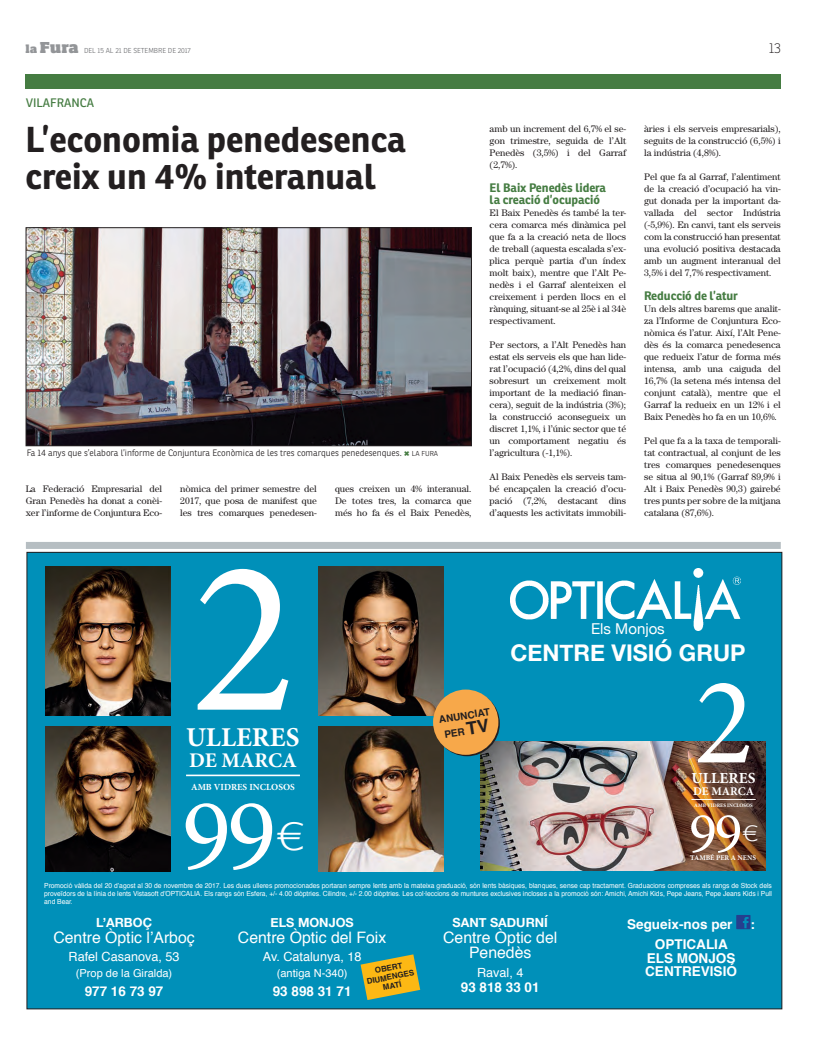
<style>
.page{position:relative;width:823px;height:1049px;background:#fff}
.page>*{position:absolute;margin:0;border:0;box-sizing:border-box;transform-origin:0 0}
.t1{font:102.7px "Minion Pro";color:#fff}
.t2{font:57.9px "Minion Pro";color:#fff}
.t3{font:300 40.8px "Gill Sans";color:#fff;scale:1.22 1}
.t4{font:700 35px/37px "Ronnia";color:#231f20}
.t5{font:700 27.3px "Minion Pro";color:#fff}
.t6{font:700 23px "Helvetica Neue";color:#fff}
.t7{font:300 23px "Gill Sans";color:#fff;scale:1.22 1}
.t8{font:700 20.9px "Minion Pro";color:#fff}
.t9{font:15.8px "Helvetica";color:#fff}
.t10{font:700 15.4px "Minion Pro";color:#fff}
.t11{font:15px "Helvetica Neue";color:#fff}
.t12{font:100 14px "Ronnia";color:#231f20}
.t13{font:700 13.5px "Helvetica";color:#fff}
.t14{font:12.6px "Helvetica";color:#fff}
.t15{font:700 12.6px "Helvetica Neue";color:#fff}
.t16{font:700 12px "Ronnia";letter-spacing:-.005em;color:#457c42}
.t17{font:12px "Ronnia";color:#457c42}
.t18{font:700 11.8px "Minion Pro";color:#fff}
.t19{font:11px "Helvetica";color:#fff}
.t20{font:700 10px "Helvetica";color:#231f20}
.t21{font:9.5px/12px "Century";letter-spacing:-.005em;color:#231f20;text-align:justify}
.t22{font:700 9.3px "Minion Pro";color:#fff}
.t23{font:300 9px "Ronnia";color:#231f20}
.t24{font:700 7.9px "Helvetica";color:#231f20}
.t25{font:700 7.2px "Minion Pro";color:#fff}
.t26{font:7px/8px "Helvetica";letter-spacing:-.005em;color:#fff;text-align:justify;scale:.96 1}
.t27{font:300 7px "Ronnia";color:#6c6d70}
.t28{font:700 5.3px "Minion Pro";color:#fff}
.s1{font-family:"Soho Std";font-weight:800;font-size:10.9px;color:#939598}
.s2{font-family:"Soho Std";font-weight:800;font-size:14.8px;color:#939598}
.s3{font-size:7px}
.s4{font-size:17.8px}
</style>
<div class="page">
<img style="left:28px;top:230px;width:441px;height:214px">
<div style="left:26px;top:228px;width:445px;height:218px;border:1px solid #231f20"></div>
<div style="left:26px;top:74px;width:754px;height:14px;background:#457c42"></div>
<div style="left:26px;top:542px;width:754px;height:7px;background:#b6bec2"></div>
<div style="left:27px;top:552px;width:754px;height:457px;background:#0090b9"></div>
<img style="left:46px;top:567px;width:125px;height:148px">
<img style="left:46px;top:726px;width:125px;height:146px">
<img style="left:318px;top:567px;width:125px;height:148px">
<img style="left:318px;top:726px;width:125px;height:146px">
<img style="left:480px;top:742px;width:285px;height:128px">
<svg style="left:434px;top:691px;width:65px;height:65px"></svg>
<div style="left:433px;top:689px;width:65px;height:66px;background:#f7a84a;border-radius:50%"></div>
<svg style="left:736px;top:915px;width:14px;height:14px"></svg>
<svg style="left:360px;top:954px;width:60px;height:46px"></svg>
<hr style="left:186px;top:774px;width:114px;height:2px;background:#fff">
<svg style="left:197px;top:569px;width:91px;height:141px"></svg>
<img style="left:510px;top:569px;width:229px;height:61px">
<hr style="left:691px;top:799px;width:64px;height:1px;background:#fff">
<svg style="left:697px;top:683px;width:51px;height:79px"></svg>
<p class="t27" style="left:26px;top:46px;width:167px"><span class="s1">la</span> <span class="s2">Fura</span> DEL 15 AL 21 DE SETEMBRE DE 2017</p>
<p class="t12" style="left:768px;top:40px;width:14px">13</p>
<p class="t17" style="left:26px;top:95px;width:70px">VILAFRANCA</p>
<p class="t4" style="left:26px;top:120px;width:382px">L’economia penedesenca creix un 4% interanual</p>
<p class="t23" style="left:27px;top:447px;width:413px">Fa 14 anys que s’elabora l’informe de Conjuntura Econòmica de les tres comarques penedesenques. <span class="s3">LA FURA</span></p>
<p class="t21" style="left:180px;top:483px;width:138px">nòmica del primer semestre del 2017, que posa de manifest que les tres comarques penedesen-</p>
<p class="t21" style="left:335px;top:483px;width:138px">ques creixen un 4% interanual.<br>De totes tres, la comarca que més ho fa és el Baix Penedès,</p>
<p class="t21" style="left:26px;top:483px;width:138px">La Federació Empresarial del Gran Penedès ha donat a conèi&shy;xer l’informe de Conjuntura Eco-</p>
<p class="t21" style="left:489px;top:123px;width:138px">amb un increment del 6,7% el se&shy;gon trimestre, seguida de l’Alt Penedès (3,5%) i del Garraf (2,7%).</p>
<p class="t16" style="left:489px;top:180px;width:118px">El Baix Penedès lidera</p>
<p class="t16" style="left:489px;top:192px;width:112px">la creació d’ocupació</p>
<p class="t21" style="left:489px;top:207px;width:138px">El Baix Penedès és també la ter&shy;cera comarca més dinàmica pel que fa a la creació neta de llocs de treball (aquesta escalada s’ex&shy;plica perquè partia d’un índex molt baix), mentre que l’Alt Pe&shy;nedès i el Garraf alenteixen el creixement i perden llocs en el rànquing, situant-se al 25è i al 34è respectivament.</p>
<p class="t21" style="left:489px;top:339px;width:138px">Per sectors, a l’Alt Penedès han estat els serveis els que han lide&shy;rat l’ocupació (4,2%, dins del qual sobresurt un creixement molt important de la mediació finan&shy;cera), seguit de la indústria (3%); la construcció aconsegueix un discret 1,1%, i l’únic sector que té un comportament negatiu és l’agricultura (-1,1%).</p>
<p class="t21" style="left:489px;top:471px;width:138px">Al Baix Penedès els serveis tam&shy;bé encapçalen la creació d’ocu&shy;pació (7,2%, destacant dins d’aquests les activitats immobili-</p>
<p class="t21" style="left:643px;top:123px;width:138px">àries i els serveis empresarials), seguits de la construcció (6,5%) i la indústria (4,8%).</p>
<p class="t21" style="left:643px;top:171px;width:138px">Pel que fa al Garraf, l’alentiment de la creació d’ocupació ha vin&shy;gut donada per la important da&shy;vallada del sector Indústria (-5,9%). En canvi, tant els serveis com la construcció han presentat una evolució positiva destacada amb un augment interanual del 3,5% i del 7,7% respectivament.</p>
<p class="t16" style="left:643px;top:288px;width:95px">Reducció de l’atur</p>
<p class="t21" style="left:643px;top:303px;width:138px">Un dels altres barems que analit&shy;za l’Informe de Conjuntura Eco&shy;nòmica és l’atur. Així, l’Alt Pene&shy;dès és la comarca penedesenca que redueix l’atur de forma més intensa, amb una caiguda del 16,7% (la setena més intensa del conjunt català), mentre que el Garraf la redueix en un 12% i el Baix Penedès ho fa en un 10,6%.</p>
<p class="t21" style="left:643px;top:435px;width:138px">Pel que fa a la taxa de temporali&shy;tat contractual, al conjunt de les tres comarques penedesenques se situa al 90,1% (Garraf 89,9% i Alt i Baix Penedès 90,3) gairebé tres punts per sobre de la mitjana catalana (87,6%).</p>
<p class="t11" style="left:590px;top:617px;width:75px">Els Monjos</p>
<p class="t6" style="left:510px;top:634px;width:236px">CENTRE VISIÓ GRUP</p>
<p class="t5" style="left:186px;top:718px;width:115px">ULLERES</p>
<p class="t8" style="left:189px;top:745px;width:109px">DE MARCA</p>
<p class="t22" style="left:191px;top:780px;width:105px">AMB VIDRES INCLOSOS</p>
<p class="t1" style="left:182px;top:767px;width:96px">99</p>
<p class="t3" style="left:276px;top:804px;width:24px">€</p>
<p class="t20" style="left:437px;top:711px;width:53px;rotate:-9deg">ANUNCIAT</p>
<p class="t20" style="left:443px;top:727px;width:47px;rotate:-9deg">PER <span class="s4">TV</span></p>
<p class="t10" style="left:691px;top:767px;width:65px">ULLERES</p>
<p class="t18" style="left:692px;top:782px;width:62px">DE MARCA</p>
<p class="t28" style="left:693px;top:802px;width:60px">AMB VIDRES INCLOSOS</p>
<p class="t2" style="left:688px;top:795px;width:55px">99</p>
<p class="t7" style="left:742px;top:816px;width:14px">€</p>
<p class="t25" style="left:689px;top:853px;width:67px">TAMBÉ PER A NENS</p>
<p class="t26" style="left:44px;top:882px;width:759px">Promoció vàlida del 20 d’agost al 30 de novembre de 2017. Les dues ulleres promocionades portaran sempre lents amb la mateixa graduació, són lents bàsiques, blanques, sense cap tractament. Graduacions compreses als rangs de Stock dels proveïdors de la línia de lents Vistasoft d’OPTICALIA. Els rangs són Esfera, +/- 4.00 diòptries. Cilindre, +/- 2.00 diòptries. Les col·leccions de muntures exclusives incloses a la promoció són: Amichi, Amichi Kids, Pepe Jeans, Pepe Jeans Kids i Pull and Bear.</p>
<p class="t15" style="left:96px;top:913px;width:57px">L’ARBOÇ</p>
<p class="t9" style="left:53px;top:925px;width:143px">Centre Òptic l’Arboç</p>
<p class="t14" style="left:68px;top:947px;width:112px">Rafel Casanova, 53</p>
<p class="t19" style="left:76px;top:964px;width:98px">(Prop de la Giralda)</p>
<p class="t13" style="left:85px;top:980px;width:80px">977 16 73 97</p>
<p class="t15" style="left:452px;top:913px;width:97px">SANT SADURNÍ</p>
<p class="t9" style="left:443px;top:925px;width:116px">Centre Òptic del</p>
<p class="t9" style="left:469px;top:940px;width:64px">Penedès</p>
<p class="t14" style="left:477px;top:962px;width:48px">Raval, 4</p>
<p class="t13" style="left:460px;top:976px;width:80px">93 818 33 01</p>
<p class="t15" style="left:270px;top:913px;width:85px">ELS MONJOS</p>
<p class="t9" style="left:238px;top:925px;width:150px">Centre Òptic del Foix</p>
<p class="t14" style="left:263px;top:947px;width:100px">Av. Catalunya, 18</p>
<p class="t19" style="left:277px;top:964px;width:72px">(antiga N-340)</p>
<p class="t13" style="left:272px;top:980px;width:80px">93 898 31 71</p>
<p class="t13" style="left:626px;top:913px;width:107px">Segueix-nos per</p>
<p class="t13" style="left:750px;top:913px;width:6px">:</p>
<p class="t13" style="left:654px;top:933px;width:74px">OPTICALIA</p>
<p class="t13" style="left:646px;top:947px;width:90px">ELS MONJOS</p>
<p class="t24" style="left:373px;top:964px;width:29px;rotate:-11deg">OBERT</p>
<p class="t13" style="left:644px;top:961px;width:93px">CENTREVISIÓ</p>
<p class="t24" style="left:365px;top:975px;width:49px;rotate:-11deg">DIUMENGES</p>
<p class="t24" style="left:381px;top:981px;width:20px;rotate:-11deg">MATÍ</p>
</div>
